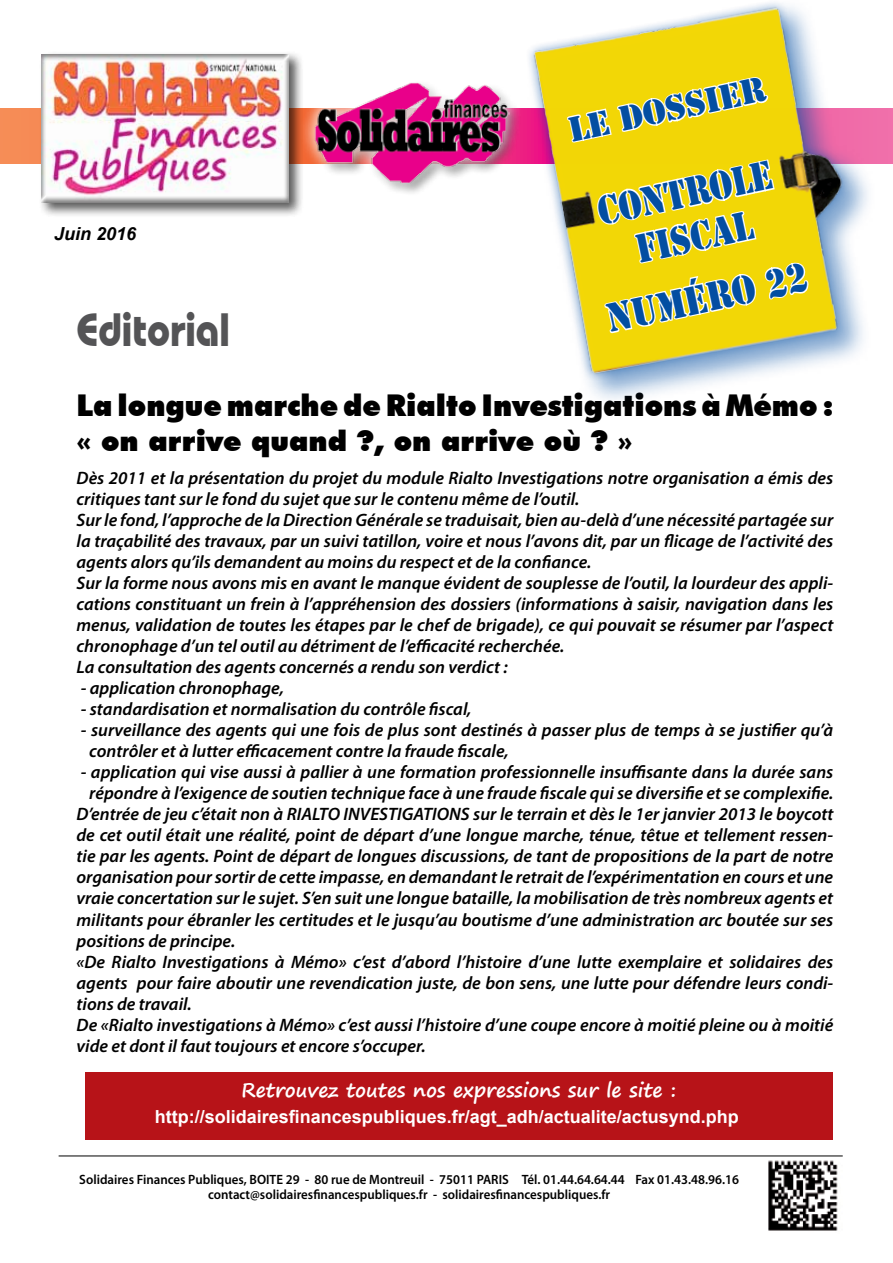
<style>
.page{position:relative;width:893px;height:1263px;background:#fff}
.page>*{position:absolute;margin:0;border:0;box-sizing:border-box;transform-origin:0 0}
.t1{font:700 46.5px "Bauhaus IT Cby BT";color:#545456;scale:.9 1}
.t2{font:37.5px/45px "Stencil Std";color:#034ea2;text-align:center;scale:.86 1}
.t3{font:37.5px "Stencil Std";color:#034ea2;scale:.89 1}
.t4{font:32.4px "Stencil Std";color:#034ea2}
.t5{font:900 30px "Futura BT";color:#000;scale:.95 1}
.t6{font:900 28.5px "Futura BT";color:#000}
.t7{font:700 19.5px "Segoe Print";color:#fff}
.t8{font:italic 600 18px/21px "Myriad Pro";color:#000}
.t9{font:700 18px "Arial";color:#fff}
.t10{font:italic 700 18px "Arial";color:#000}
.t11{font:600 13.5px/15px "Myriad Pro";color:#000;text-align:center;scale:.96 1}
</style>
<div class="page">
<svg style="left:0;top:108px;width:893px;height:56px;background:#f38076"></svg>
<div style="left:38px;top:51px;width:266px;height:167px;background:#000;opacity:.65"></div>
<div style="left:40px;top:54px;width:249px;height:157px;background:#000;opacity:.5"></div>
<div style="left:300px;top:68px;width:223px;height:129px;background:#fff;opacity:.75"></div>
<img style="left:311px;top:82px;width:198px;height:102px">
<img style="left:521px;top:2px;width:348px;height:364px">
<svg style="left:566px;top:67px;width:244px;height:333px"></svg>
<img style="left:763px;top:1155px;width:80px;height:76px">
<div style="left:85px;top:1072px;width:748px;height:67px;background:#b71318"></div>
<hr style="left:59px;top:1156px;width:784px;height:1px;background:#000">
<p class="t10" style="left:54px;top:222px;width:84px">Juin 2016</p>
<h1 class="t1" style="left:77px;top:301px;width:172px">Editorial</h1>
<h3 class="t4" style="left:565px;top:109px;width:202px;rotate:-12deg">Le dossier</h3>
<h2 class="t2" style="left:594px;top:190px;width:208px;rotate:-12deg">CONTROLE<br>FISCAL</h2>
<h2 class="t3" style="left:602px;top:295px;width:231px;rotate:-12deg">Numéro 22</h2>
<h3 class="t5" style="left:77px;top:387px;width:798px">La longue marche de Rialto Investigations à Mémo :</h3>
<h3 class="t6" style="left:77px;top:423px;width:558px">« on arrive quand ?, on arrive où ? »</h3>
<p class="t8" style="left:77px;top:467px;width:758px">Dès 2011 et la présentation du projet du module Rialto Investigations notre organisation a émis des critiques tant sur le fond du sujet que sur le contenu même de l’outil.<br>Sur le fond, l’approche de la Direction Générale se traduisait, bien au-delà d’une nécessité partagée sur la traçabilité des travaux, par un suivi tatillon, voire et nous l’avons dit, par un flicage de l’activité des agents alors qu’ils demandent au moins du respect et de la confiance.<br>Sur la forme nous avons mis en avant le manque évident de souplesse de l’outil, la lourdeur des appli&shy;cations constituant un frein à l’appréhension des dossiers (informations à saisir, navigation dans les menus, validation de toutes les étapes par le chef de brigade), ce qui pouvait se résumer par l’aspect chronophage d’un tel outil au détriment de l’efficacité recherchée.<br>La consultation des agents concernés a rendu son verdict :</p>
<p class="t8" style="left:81px;top:677px;width:205px">- application chronophage,</p>
<p class="t8" style="left:81px;top:698px;width:392px">- standardisation et normalisation du contrôle fiscal,</p>
<p class="t8" style="left:89px;top:719px;width:746px;text-indent:-8px">- surveillance des agents qui une fois de plus sont destinés à passer plus de temps à se justifier qu’à contrôler et à lutter efficacement contre la fraude fiscale,</p>
<p class="t8" style="left:81px;top:761px;width:754px">- application qui vise aussi à pallier à une formation professionnelle insuffisante dans la durée sans</p>
<p class="t8" style="left:89px;top:782px;width:746px">répondre à l’exigence de soutien technique face à une fraude fiscale qui se diversifie et se complexifie.</p>
<p class="t8" style="left:77px;top:803px;width:758px">D’entrée de jeu c’était non à RIALTO INVESTIGATIONS sur le terrain et dès le 1er janvier 2013 le boycott</p>
<p class="t8" style="left:77px;top:824px;width:758px">de cet outil était une réalité, point de départ d’une longue marche, ténue, têtue et tellement ressen-</p>
<p class="t8" style="left:77px;top:845px;width:758px">tie par les agents. Point de départ de longues discussions, de tant de propositions de la part de notre</p>
<p class="t8" style="left:77px;top:866px;width:758px">organisation pour sortir de cette impasse, en demandant le retrait de l’expérimentation en cours et une</p>
<p class="t8" style="left:77px;top:887px;width:758px">vraie concertation sur le sujet. S’en suit une longue bataille, la mobilisation de très nombreux agents et</p>
<p class="t8" style="left:77px;top:908px;width:758px">militants pour ébranler les certitudes et le jusqu’au boutisme d’une administration arc boutée sur ses</p>
<p class="t8" style="left:77px;top:929px;width:160px">positions de principe.</p>
<p class="t8" style="left:77px;top:950px;width:758px">«De Rialto Investigations à Mémo» c’est d’abord l’histoire d’une lutte exemplaire et solidaires des</p>
<p class="t8" style="left:77px;top:971px;width:758px">agents pour faire aboutir une revendication juste, de bon sens, une lutte pour défendre leurs condi-</p>
<p class="t8" style="left:77px;top:992px;width:117px">tions de travail.</p>
<p class="t8" style="left:77px;top:1013px;width:758px">De «Rialto investigations à Mémo» c’est aussi l’histoire d’une coupe encore à moitié pleine ou à moitié</p>
<p class="t8" style="left:77px;top:1034px;width:351px">vide et dont il faut toujours et encore s’occuper.</p>
<p class="t7" style="left:242px;top:1072px;width:436px">Retrouvez toutes nos expressions sur le site :</p>
<p class="t9" style="left:155px;top:1104px;width:586px">http://solidairesfinancespubliques.fr/agt_adh/actualite/actusynd.php</p>
<p class="t11" style="left:79px;top:1172px;width:689px">Solidaires Finances Publiques, BOITE 29 - 80 rue de Montreuil - 75011 PARIS Tél. 01.44.64.64.44 Fax 01.43.48.96.16 contact@solidairesfinancespubliques.fr - solidairesfinancespubliques.fr</p>
</div>
